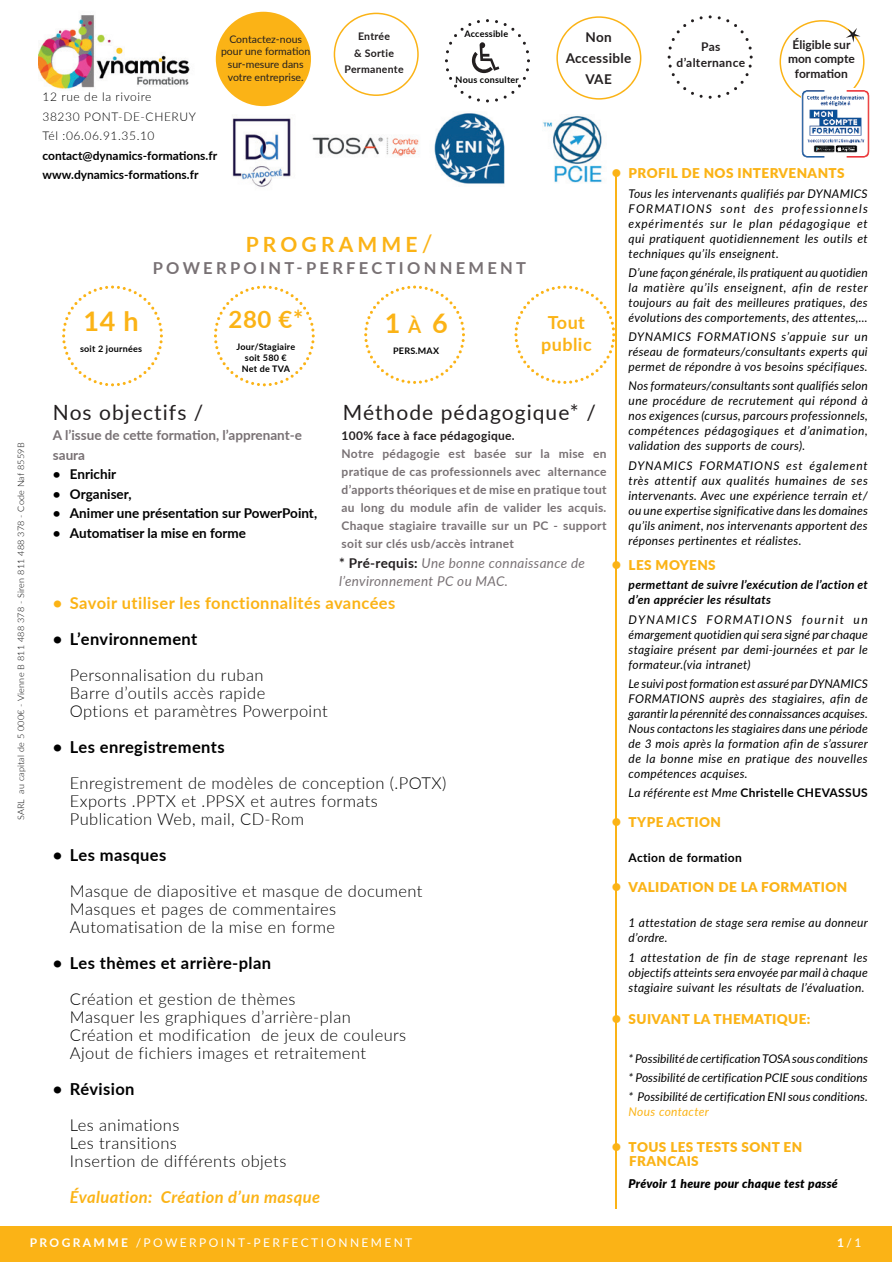
<style>
.page{position:relative;width:893px;height:1263px;background:#fff}
.page>*{position:absolute;margin:0;border:0;box-sizing:border-box;transform-origin:0 0}
.t1{font:700 27px "Lato";color:#fbb316}
.t2{font:700 24px "Lato";color:#fbb316}
.t3{font:21px "Lato";letter-spacing:.05em;color:#231f20}
.t4{font:700 21px "Lato";letter-spacing:.2em;color:#fbb316}
.t5{font:700 18px/21.6px "Lato";letter-spacing:.025em;color:#fbb316;text-align:center}
.t6{font:300 16.5px/18px "Lato";letter-spacing:.025em;color:#000}
.t7{font:700 16.5px "Lato";letter-spacing:.025em;color:#000}
.t8{font:700 16.5px "Lato";letter-spacing:.025em;color:#fbb316}
.t9{font:italic 700 16.5px "Lato";letter-spacing:.025em;color:#fbb316}
.t10{font:700 16.5px "Lato";letter-spacing:.2em;color:#787174}
.t11{font:900 13.5px/13.5px "Lato";letter-spacing:.03em;color:#fbb316}
.t12{font:700 13.5px "Lato";color:#000}
.t13{font:italic 13.5px/18px "Lato";letter-spacing:.025em;color:#787174}
.t14{font:700 13.5px/19.5px "Lato";color:#787174}
.t15{font:700 13.5px/21px "Lato";letter-spacing:.025em;color:#231f20;text-align:center}
.t16{font:italic 12px/15px "Lato";letter-spacing:.025em;color:#000;text-align:justify}
.t17{font:700 12px/18px "Lato";letter-spacing:.025em;color:#787174;text-align:justify}
.t18{font:700 12px/14.4px "Lato";letter-spacing:.015em;color:#231f20;text-align:center}
.t19{font:italic 700 12px/15px "Lato";letter-spacing:.02em;color:#000}
.t20{font:700 12px/19.5px "Lato";color:#000}
.t21{font:700 12px "Lato";letter-spacing:.025em;color:#000}
.t22{font:300 12px/19.5px "Lato";letter-spacing:.05em;color:#000}
.t23{font:12px "Lato";letter-spacing:.2em;color:#fff}
.t24{font:italic 900 12px "Lato";letter-spacing:.02em;color:#000}
.t25{font:italic 12px "Lato";letter-spacing:.025em;color:#fbb316}
.t26{font:10.5px/12.6px "Lato";color:#231f20;text-align:center}
.t27{font:700 10.5px/16.5px "Lato";letter-spacing:.025em;color:#231f20;text-align:center}
.t28{font:700 9px/10.8px "Lato";letter-spacing:.025em;color:#000;text-align:center}
.t29{font:300 9px "Lato";letter-spacing:.025em;color:#000}
.s1{font-weight:400;font-style:italic}
.s2{font-weight:400;font-size:24px}
.s3{font-size:18.9px}
.s4{font-style:inherit}
.s5{font-weight:700;font-style:normal;color:#231f20}
.s6{font-weight:700}
</style>
<div class="page">
<div style="left:1px;top:1226px;width:891px;height:36px;background:#fbb316"></div>
<div style="left:216px;top:12px;width:95px;height:94px;background:#fbb316;border-radius:50%"></div>
<img style="left:39px;top:15px;width:151px;height:74px">
<hr style="left:616px;top:172px;width:1px;height:1037px;background:#fbb316">
<img style="left:434px;top:113px;width:71px;height:71px">
<img style="left:232px;top:118px;width:59px;height:69px">
<img style="left:312px;top:137px;width:107px;height:19px">
<img style="left:543px;top:115px;width:59px;height:68px">
<svg style="left:668px;top:15px;width:85px;height:84px"></svg>
<svg style="left:556px;top:16px;width:85px;height:84px"></svg>
<svg style="left:334px;top:13px;width:85px;height:83px"></svg>
<svg style="left:445px;top:19px;width:85px;height:83px"></svg>
<svg style="left:779px;top:20px;width:85px;height:78px"></svg>
<img style="left:801px;top:88px;width:69px;height:70px">
<svg style="left:62px;top:286px;width:101px;height:100px"></svg>
<svg style="left:214px;top:286px;width:101px;height:100px"></svg>
<svg style="left:364px;top:286px;width:101px;height:98px"></svg>
<svg style="left:514px;top:286px;width:101px;height:98px"></svg>
<p class="t29" style="left:15px;top:820px;width:379px;rotate:-90deg">SARL au capital de 5 000€ - Vienne B 811 488 378 - Siren 811 488 378 - Code Naf 8559B</p>
<p class="t26" style="left:221px;top:32px;width:91px">Contactez-nous pour une formation sur-mesure dans votre entreprise.</p>
<p class="t27" style="left:344px;top:28px;width:61px">Entrée<br>&amp; Sortie<br>Permanente</p>
<p class="t28" style="left:464px;top:28px;width:45px">Accessible</p>
<p class="t28" style="left:456px;top:73px;width:65px">Nous consulter</p>
<p class="t15" style="left:566px;top:26px;width:67px">Non<br>Accessible<br>VAE</p>
<p class="t18" style="left:677px;top:38px;width:70px;line-height:16.2px">Pas d’alternance</p>
<p class="t18" style="left:788px;top:37px;width:68px">Éligible sur mon compte formation</p>
<p class="t22" style="left:43px;top:87px;width:155px">12 rue de la rivoire<br>38230 PONT-DE-CHERUY<br>Tél :06.06.91.35.10</p>
<p class="t20" style="left:43px;top:145px;width:176px">contact@dynamics-formations.fr www.dynamics-formations.fr</p>
<p class="t11" style="left:612px;top:166px;width:235px">● PROFIL DE NOS INTERVENANTS</p>
<p class="t16" style="left:629px;top:185px;width:241px">Tous les intervenants qualifiés par DYNAMICS FORMATIONS sont des professionnels expérimentés sur le plan pédagogique et qui pratiquent quotidiennement les outils et techniques qu’ils enseignent.</p>
<p class="t16" style="left:629px;top:264px;width:241px">D’une façon générale, ils pratiquent au quotidien la matière qu’ils enseignent, afin de rester toujours au fait des meilleures pratiques, des évolutions des comportements, des attentes,...</p>
<p class="t16" style="left:629px;top:329px;width:241px">DYNAMICS FORMATIONS s’appuie sur un réseau de formateurs/consultants experts qui permet de répondre à vos besoins spécifiques.</p>
<p class="t16" style="left:629px;top:378px;width:241px">Nos formateurs/consultants sont qualifiés selon une procédure de recrutement qui répond à nos exigences (cursus, parcours professionnels, compétences pédagogiques et d’animation, validation des supports de cours).</p>
<p class="t16" style="left:629px;top:457px;width:241px">DYNAMICS FORMATIONS est également très attentif aux qualités humaines de ses intervenants. Avec une expérience terrain et/ ou une expertise significative dans les domaines qu’ils animent, nos intervenants apportent des réponses pertinentes et réalistes.</p>
<p class="t11" style="left:612px;top:558px;width:106px">● LES MOYENS</p>
<p class="t19" style="left:629px;top:577px;width:241px">permettant de suivre l’exécution de l’action et d’en apprécier les résultats</p>
<p class="t16" style="left:629px;top:611px;width:241px">DYNAMICS FORMATIONS fournit un émargement quotidien qui sera signé par chaque stagiaire présent par demi-journées et par le formateur.(via intranet)</p>
<p class="t16" style="left:629px;top:675px;width:241px">Le suivi post formation est assuré par DYNAMICS FORMATIONS auprès des stagiaires, afin de garantir la pérennité des connaissances acquises.<br>Nous contactons les stagiaires dans une période de 3 mois après la formation afin de s’assurer de la bonne mise en pratique des nouvelles compétences acquises.</p>
<p class="t21" style="left:629px;top:784px;width:241px"><span class="s1">La référente est Mme</span> Christelle CHEVASSUS</p>
<p class="t11" style="left:612px;top:814px;width:111px">● TYPE ACTION</p>
<p class="t21" style="left:629px;top:849px;width:115px">Action de formation</p>
<p class="t11" style="left:612px;top:880px;width:237px">● VALIDATION DE LA FORMATION</p>
<p class="t16" style="left:629px;top:915px;width:241px">1 attestation de stage sera remise au donneur d’ordre.</p>
<p class="t16" style="left:629px;top:949px;width:241px">1 attestation de fin de stage reprenant les objectifs atteints sera envoyée par mail à chaque stagiaire suivant les résultats de l’évaluation.</p>
<p class="t11" style="left:612px;top:1012px;width:200px">● SUIVANT LA THEMATIQUE:</p>
<p class="t16" style="left:629px;top:1048px;width:241px;line-height:19.2px">* Possibilité de certification TOSA sous conditions * Possibilité de certification PCIE sous conditions * Possibilité de certification ENI sous conditions.</p>
<p class="t25" style="left:629px;top:1103px;width:82px">Nous contacter</p>
<p class="t11" style="left:629px;top:1140px;width:174px;text-indent:-18px">● TOUS LES TESTS SONT EN<br>FRANCAIS</p>
<p class="t24" style="left:629px;top:1174px;width:211px">Prévoir 1 heure pour chaque test passé</p>
<h3 class="t4" style="left:246px;top:229px;width:189px">PROGRAMME<span class="s2">/</span></h3>
<h3 class="t10" style="left:153px;top:256px;width:375px">POWERPOINT-PERFECTIONNEMENT</h3>
<h2 class="t2" style="left:228px;top:302px;width:76px">280 €*</h2>
<p class="t28" style="left:236px;top:341px;width:60px">Jour/Stagiaire soit 580 €<br>Net de TVA</p>
<h1 class="t1" style="left:84px;top:301px;width:57px">14 h</h1>
<p class="t28" style="left:80px;top:343px;width:64px">soit 2 journées</p>
<h1 class="t1" style="left:385px;top:303px;width:64px">1 <span class="s3">À</span> <span class="s4">6</span></h1>
<p class="t28" style="left:393px;top:345px;width:47px">PERS.MAX</p>
<h3 class="t5" style="left:541px;top:311px;width:52px">Tout public</h3>
<h3 class="t3" style="left:53px;top:397px;width:152px">Nos objectifs /</h3>
<h3 class="t3" style="left:343px;top:397px;width:255px">Méthode pédagogique* /</h3>
<p class="t14" style="left:53px;top:425px;width:251px">A l’issue de cette formation, l’apprenant-e saura</p>
<p class="t12" style="left:53px;top:464px;width:65px">• Enrichir</p>
<p class="t12" style="left:53px;top:484px;width:80px">• Organiser,</p>
<p class="t12" style="left:53px;top:503px;width:266px">• Animer une présentation sur PowerPoint,</p>
<p class="t12" style="left:53px;top:523px;width:195px">• Automatiser la mise en forme</p>
<p class="t18" style="left:342px;top:428px;width:175px">100% face à face pédagogique.</p>
<p class="t17" style="left:342px;top:444px;width:266px">Notre pédagogie est basée sur la mise en pratique de cas professionnels avec alternance d’apports théoriques et de mise en pratique tout au long du module afin de valider les acquis.<br>Chaque stagiaire travaille sur un PC - support soit sur clés usb/accès intranet</p>
<p class="t13" style="left:339px;top:553px;width:247px"><span class="s5">* Pré-requis:</span> Une bonne connaissance de l’environnement PC ou MAC.</p>
<h3 class="t8" style="left:53px;top:591px;width:344px">• Savoir utiliser les fonctionnalités avancées</h3>
<h3 class="t7" style="left:53px;top:627px;width:146px">• L’environnement</h3>
<h3 class="t6" style="left:70px;top:666px;width:259px">Personnalisation du ruban<br>Barre d’outils accès rapide<br>Options et paramètres Powerpoint</h3>
<h3 class="t7" style="left:53px;top:735px;width:173px">• Les enregistrements</h3>
<h3 class="t6" style="left:70px;top:774px;width:378px">Enregistrement de modèles de conception (.POTX)<br>Exports .PPTX et .PPSX et autres formats<br>Publication Web, mail, CD-Rom</h3>
<h3 class="t7" style="left:53px;top:843px;width:115px">• Les masques</h3>
<h3 class="t6" style="left:70px;top:882px;width:354px">Masque de diapositive et masque de document<br>Masques et pages de commentaires<br>Automatisation de la mise en forme</h3>
<h3 class="t7" style="left:53px;top:951px;width:220px">• Les thèmes et arrière-plan</h3>
<h3 class="t6" style="left:70px;top:990px;width:338px">Création et gestion de thèmes<br>Masquer les graphiques d’arrière-plan Création et modification de jeux de couleurs Ajout de fichiers images et retraitement</h3>
<h3 class="t7" style="left:53px;top:1077px;width:83px">• Révision</h3>
<h3 class="t6" style="left:70px;top:1116px;width:218px">Les animations<br>Les transitions<br>Insertion de différents objets</h3>
<h3 class="t9" style="left:70px;top:1185px;width:252px">Évaluation: Création d’un masque</h3>
<p class="t23" style="left:30px;top:1234px;width:384px"><span class="s6">PROGRAMME</span> /POWERPOINT-PERFECTIONNEMENT</p>
<p class="t23" style="left:837px;top:1234px;width:26px"><span class="s6">1</span>/1</p>
</div>
